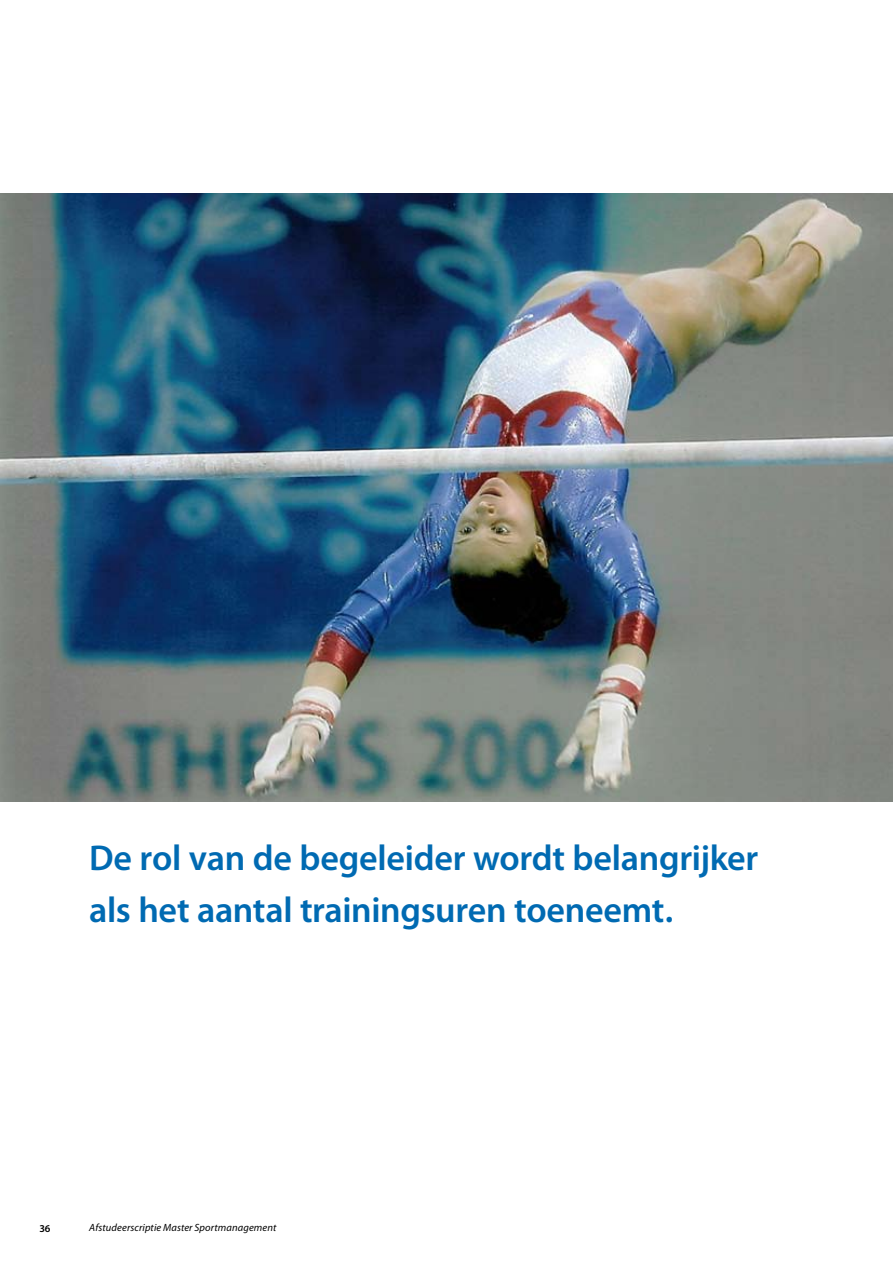
<style>
.page{position:relative;width:893px;height:1263px;background:#fff}
.page>*{position:absolute;margin:0;border:0;box-sizing:border-box;transform-origin:0 0}
.t1{font:600 36px/51px "Myriad Pro";letter-spacing:-.01em;color:#006ab2}
.t2{font:italic 10.5px "Myriad Pro";letter-spacing:.01em;color:#000}
.t3{font:600 10.5px "Myriad Pro";color:#000}
</style>
<div class="page">
<img style="left:0;top:194px;width:893px;height:607px">
<p class="t1" style="left:89px;top:832px;width:671px">De rol van de begeleider wordt belangrijker als het aantal trainingsuren toeneemt.</p>
<p class="t3" style="left:39px;top:1221px;width:13px">36</p>
<p class="t2" style="left:89px;top:1221px;width:188px">Afstudeerscriptie Master Sportmanagement</p>
</div>
